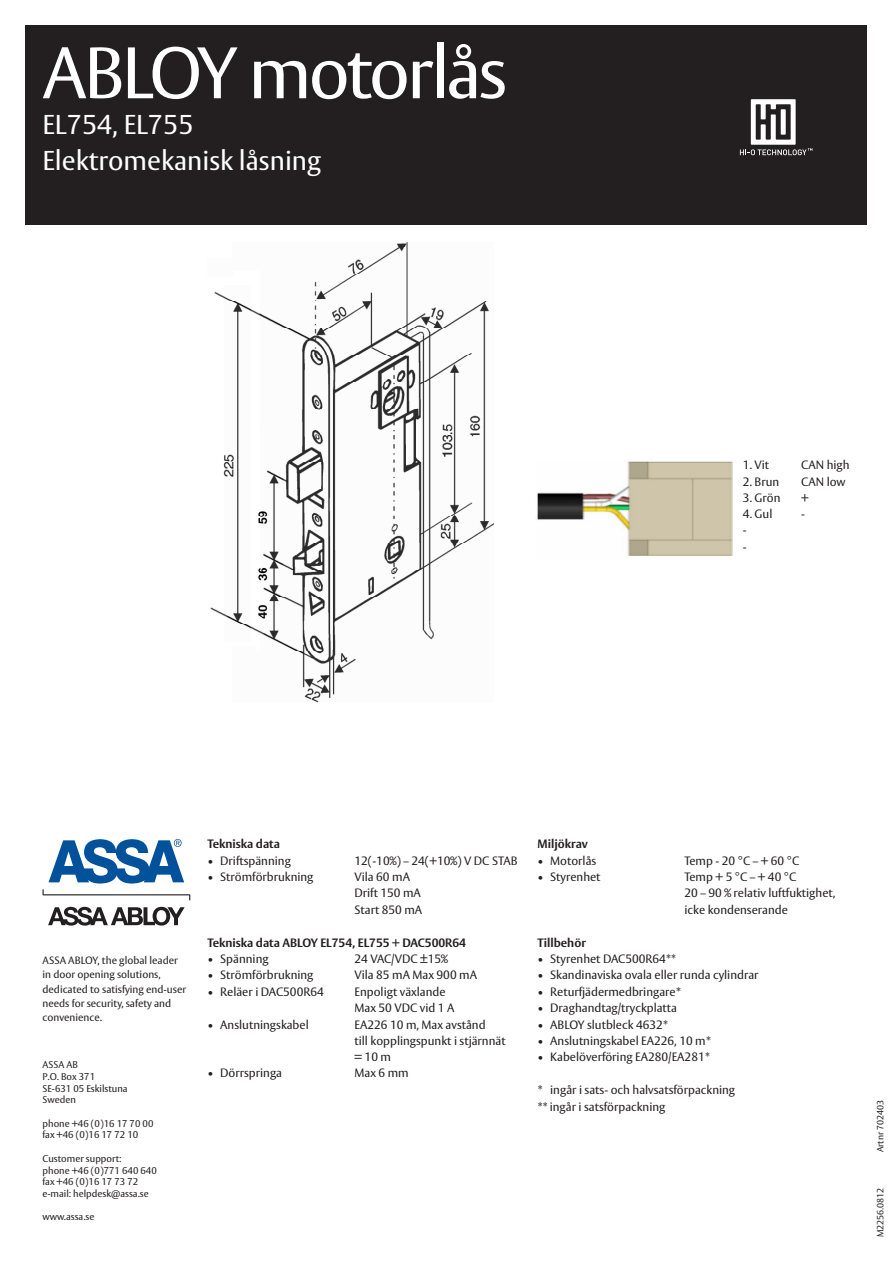
<style>
.page{position:relative;width:893px;height:1263px;background:#fff}
.page>*{position:absolute;margin:0;border:0;box-sizing:border-box;transform-origin:0 0}
.Huvudrubrik_framsida{font:72px "ASSA Vesta";letter-spacing:-.045em;color:#fff}
.Underrubrik_framsida{font:27px "ASSA Vesta";color:#fff}
.Brödtext{font:12px/15.8px "ASSA Vesta";color:#231f20}
.Brödtext-2{font:700 12px "ASSA Vesta";color:#231f20}
.t1{font:10.5px/14.2px "ASSA Vesta";color:#231f20}
.t2{font:9.75px/11.7px "ASSA Vesta";color:#231f20}
.Brödtext-3{font:9px "ASSA Vesta";color:#231f20}
</style>
<div class="page">
<svg style="left:43px;top:889px;width:147px;height:11px"></svg>
<svg style="left:48px;top:907px;width:137px;height:19px"></svg>
<svg style="left:49px;top:839px;width:135px;height:44px"></svg>
<div style="left:26px;top:26px;width:841px;height:199px;background:#231f20"></div>
<img style="left:210px;top:242px;width:284px;height:461px">
<svg style="left:740px;top:99px;width:72px;height:56px"></svg>
<img style="left:537px;top:461px;width:195px;height:96px">
<p class="Huvudrubrik_framsida" style="left:43px;top:30px;width:466px">ABLOY motorlås</p>
<p class="Underrubrik_framsida" style="left:43px;top:108px;width:152px">EL754, EL755</p>
<p class="Underrubrik_framsida" style="left:43px;top:144px;width:280px">Elektromekanisk låsning</p>
<p class="Brödtext" style="left:743px;top:458px;width:28px">1. Vit</p>
<p class="Brödtext" style="left:801px;top:458px;width:50px">CAN high</p>
<p class="Brödtext" style="left:743px;top:474px;width:38px">2. Brun</p>
<p class="Brödtext" style="left:801px;top:474px;width:46px">CAN low</p>
<p class="Brödtext" style="left:743px;top:490px;width:39px">3. Grön</p>
<p class="Brödtext" style="left:801px;top:490px;width:9px">+</p>
<p class="Brödtext" style="left:743px;top:507px;width:31px">4. Gul</p>
<p class="Brödtext" style="left:801px;top:507px;width:5px">-</p>
<p class="Brödtext" style="left:743px;top:523px;width:5px">-</p>
<p class="Brödtext" style="left:743px;top:539px;width:5px">-</p>
<p class="t1" style="left:43px;top:954px;width:137px">ASSA ABLOY, the global leader</p>
<p class="t1" style="left:43px;top:968px;width:145px">in door opening solutions, dedicated to satisfying end-user needs for security, safety and convenience.</p>
<p class="t2" style="left:43px;top:1059px;width:87px">ASSA AB<br>P.O. Box 371<br>SE-631 05 Eskilstuna<br>Sweden</p>
<p class="t2" style="left:43px;top:1118px;width:112px">phone +46 (0)16 17 70 00</p>
<p class="t2" style="left:43px;top:1129px;width:97px">fax +46 (0)16 17 72 10</p>
<p class="t2" style="left:43px;top:1153px;width:116px">Customer support:<br>phone +46 (0)771 640 640 fax +46 (0)16 17 73 72 e-mail: helpdesk@assa.se</p>
<p class="t2" style="left:43px;top:1211px;width:53px">www.assa.se</p>
<p class="Brödtext-2" style="left:207px;top:837px;width:74px">Tekniska data</p>
<p class="Brödtext" style="left:207px;top:853px;width:85px">• Driftspänning</p>
<p class="Brödtext" style="left:354px;top:853px;width:165px">12(-10%) – 24(+10%) V DC STAB</p>
<p class="Brödtext" style="left:207px;top:869px;width:108px">• Strömförbrukning</p>
<p class="Brödtext" style="left:354px;top:869px;width:57px">Vila 60 mA</p>
<p class="Brödtext" style="left:354px;top:886px;width:68px">Drift 150 mA</p>
<p class="Brödtext" style="left:354px;top:902px;width:69px">Start 850 mA</p>
<p class="Brödtext-2" style="left:207px;top:935px;width:260px">Tekniska data ABLOY EL754, EL755 + DAC500R64</p>
<p class="Brödtext" style="left:207px;top:951px;width:63px">• Spänning</p>
<p class="Brödtext" style="left:354px;top:951px;width:95px">24 VAC/VDC ±15%</p>
<p class="Brödtext" style="left:207px;top:968px;width:108px">• Strömförbrukning</p>
<p class="Brödtext" style="left:354px;top:968px;width:124px">Vila 85 mA Max 900 mA</p>
<p class="Brödtext" style="left:207px;top:984px;width:118px">• Reläer i DAC500R64</p>
<p class="Brödtext" style="left:354px;top:984px;width:93px">Enpoligt växlande</p>
<p class="Brödtext" style="left:354px;top:1001px;width:101px">Max 50 VDC vid 1 A</p>
<p class="Brödtext" style="left:207px;top:1017px;width:103px">• Anslutningskabel</p>
<p class="Brödtext" style="left:354px;top:1017px;width:133px">EA226 10 m, Max avstånd</p>
<p class="Brödtext" style="left:354px;top:1033px;width:153px">till kopplingspunkt i stjärnnät = 10 m</p>
<p class="Brödtext" style="left:207px;top:1065px;width:76px">• Dörrspringa</p>
<p class="Brödtext" style="left:354px;top:1065px;width:56px">Max 6 mm</p>
<p class="Brödtext-2" style="left:537px;top:837px;width:52px">Miljökrav</p>
<p class="Brödtext" style="left:537px;top:853px;width:60px">• Motorlås</p>
<p class="Brödtext" style="left:684px;top:853px;width:116px">Temp - 20 °C – + 60 °C</p>
<p class="Brödtext" style="left:537px;top:869px;width:65px">• Styrenhet</p>
<p class="Brödtext" style="left:684px;top:869px;width:113px">Temp + 5 °C – + 40 °C</p>
<p class="Brödtext" style="left:684px;top:886px;width:152px">20 – 90 % relativ luftfuktighet,</p>
<p class="Brödtext" style="left:684px;top:902px;width:105px">icke kondenserande</p>
<p class="Brödtext-2" style="left:537px;top:935px;width:50px">Tillbehör</p>
<p class="Brödtext" style="left:537px;top:951px;width:140px">• Styrenhet DAC500R64**</p>
<p class="Brödtext" style="left:537px;top:968px;width:223px">• Skandinaviska ovala eller runda cylindrar</p>
<p class="Brödtext" style="left:537px;top:984px;width:145px">• Returfjädermedbringare*</p>
<p class="Brödtext" style="left:537px;top:1001px;width:141px">• Draghandtag/tryckplatta</p>
<p class="Brödtext" style="left:537px;top:1017px;width:132px">• ABLOY slutbleck 4632*</p>
<p class="Brödtext" style="left:537px;top:1033px;width:175px">• Anslutningskabel EA226, 10 m*</p>
<p class="Brödtext" style="left:537px;top:1050px;width:174px">• Kabelöverföring EA280/EA281*</p>
<p class="Brödtext" style="left:537px;top:1082px;width:199px">* ingår i sats- och halvsatsförpackning</p>
<p class="Brödtext" style="left:537px;top:1099px;width:130px">** ingår i satsförpackning</p>
<p class="Brödtext-3" style="left:875px;top:1152px;width:54px;rotate:-90deg">Artnr 702403</p>
<p class="Brödtext-3" style="left:875px;top:1237px;width:51px;rotate:-90deg">M2256.0812</p>
</div>
